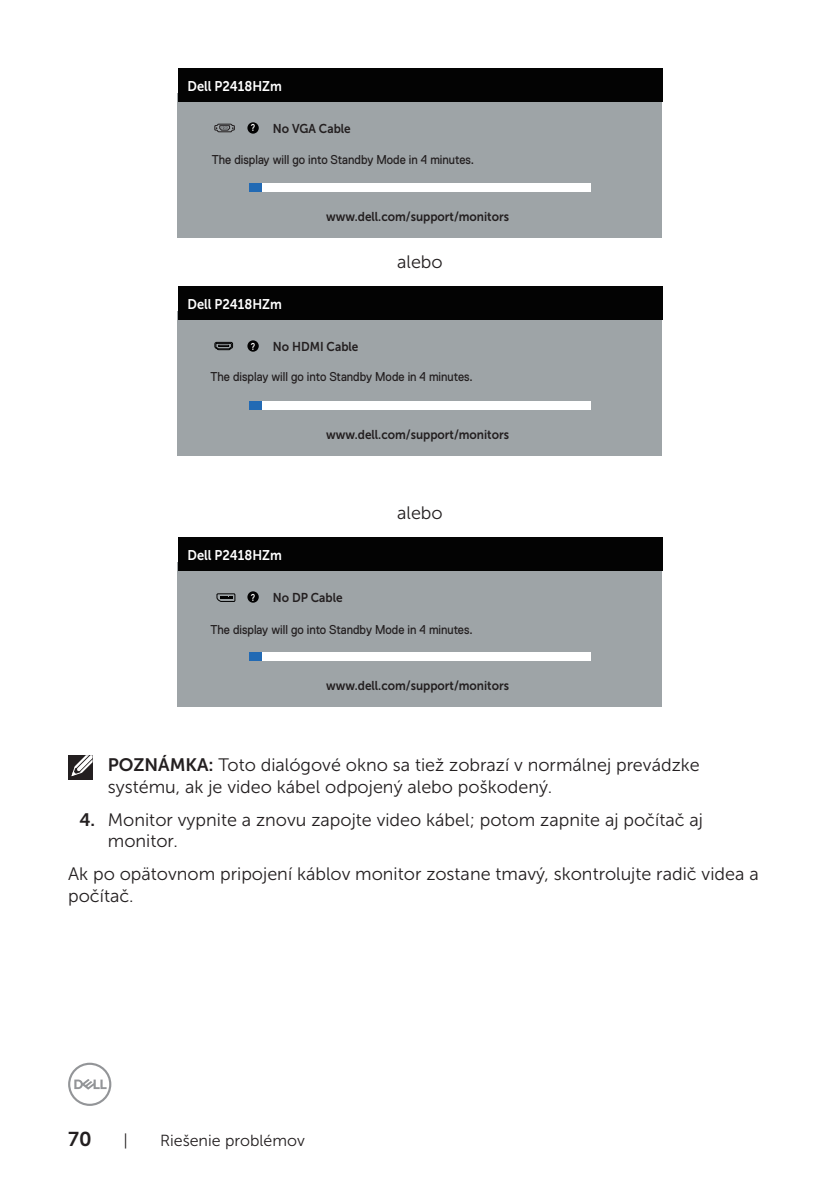
<style>
.page{position:relative;width:840px;height:1191px;background:#fff}
.page>*{position:absolute;margin:0;border:0;box-sizing:border-box;transform-origin:0 0}
.t1{font:20px "Museo Sans For Dell 700";color:#231f20}
.text{font:18px/21.6px "Museo Sans For Dell 300";color:#231f20}
.t2{font:16px "Museo Sans For Dell 300";color:#231f20}
.t3{font:14px "Museo Sans For Dell 700";color:#fff;scale:.92 1}
.t4{font:12.8px "Dell Replica";color:#231f20;scale:.92 1}
.t5{font:12.8px "Museo Sans For Dell 700";color:#231f20;scale:.92 1}
.t6{font:700 9.8px "Arial";color:#fff;scale:.73 1}
.s1{font-family:"Museo Sans For Dell 700"}
</style>
<div class="page">
<svg style="left:68px;top:1062px;width:43px;height:44px"></svg>
<div style="left:177px;top:94px;width:485px;height:144px;background:#9ea4a7"></div>
<div style="left:178px;top:68px;width:484px;height:33px;background:#030303"></div>
<div style="left:249px;top:184px;width:341px;height:8px;background:#fff"></div>
<div style="left:249px;top:184px;width:12px;height:8px;background:#226ab4"></div>
<div style="left:247px;top:122px;width:11px;height:12px;background:#030303;border-radius:50%"></div>
<svg style="left:214px;top:123px;width:21px;height:10px"></svg>
<div style="left:177px;top:312px;width:485px;height:144px;background:#9ea4a7"></div>
<div style="left:178px;top:286px;width:484px;height:33px;background:#030303"></div>
<div style="left:249px;top:401px;width:341px;height:9px;background:#fff"></div>
<div style="left:249px;top:401px;width:12px;height:9px;background:#226ab4"></div>
<div style="left:247px;top:340px;width:11px;height:12px;background:#030303;border-radius:50%"></div>
<svg style="left:214px;top:342px;width:19px;height:8px"></svg>
<div style="left:177px;top:562px;width:485px;height:145px;background:#9ea4a7"></div>
<div style="left:178px;top:537px;width:484px;height:33px;background:#030303"></div>
<div style="left:249px;top:652px;width:341px;height:9px;background:#fff"></div>
<div style="left:249px;top:652px;width:12px;height:9px;background:#226ab4"></div>
<div style="left:247px;top:591px;width:11px;height:11px;background:#030303;border-radius:50%"></div>
<svg style="left:216px;top:593px;width:19px;height:9px"></svg>
<div style="left:68px;top:755px;width:24px;height:24px;background:#231f20"></div>
<svg style="left:71px;top:755px;width:22px;height:22px"></svg>
<p class="t3" style="left:187px;top:78px;width:104px">Dell P2418HZm</p>
<p class="t5" style="left:273px;top:121px;width:86px">No VGA Cable</p>
<p class="t6" style="left:250px;top:121px;width:7px">?</p>
<p class="t4" style="left:212px;top:152px;width:286px">The display will go into Standby Mode in 4 minutes.</p>
<p class="t5" style="left:326px;top:209px;width:200px">www.dell.com/support/monitors</p>
<p class="text" style="left:397px;top:251px;width:47px">alebo</p>
<p class="t3" style="left:187px;top:296px;width:104px">Dell P2418HZm</p>
<p class="t5" style="left:273px;top:339px;width:94px">No HDMI Cable</p>
<p class="t6" style="left:250px;top:339px;width:7px">?</p>
<p class="t4" style="left:210px;top:370px;width:286px">The display will go into Standby Mode in 4 minutes.</p>
<p class="t5" style="left:326px;top:427px;width:200px">www.dell.com/support/monitors</p>
<p class="text" style="left:397px;top:502px;width:47px">alebo</p>
<p class="t3" style="left:187px;top:547px;width:104px">Dell P2418HZm</p>
<p class="t5" style="left:273px;top:590px;width:77px">No DP Cable</p>
<p class="t6" style="left:250px;top:590px;width:7px">?</p>
<p class="t4" style="left:210px;top:622px;width:286px">The display will go into Standby Mode in 4 minutes.</p>
<p class="t5" style="left:326px;top:678px;width:200px">www.dell.com/support/monitors</p>
<p class="text" style="left:108px;top:754px;width:593px"><span class="s1">POZNÁMKA:</span> Toto dialógové okno sa tiež zobrazí v normálnej prevádzke systému, ak je video kábel odpojený alebo poškodený.</p>
<p class="text" style="left:108px;top:809px;width:596px;text-indent:-28px"><span class="s1">4.</span> Monitor vypnite a znovu zapojte video kábel; potom zapnite aj počítač aj monitor.</p>
<p class="text" style="left:68px;top:863px;width:691px">Ak po opätovnom pripojení káblov monitor zostane tmavý, skontrolujte radič videa a počítač.</p>
<p class="t1" style="left:68px;top:1127px;width:25px">70</p>
<p class="t2" style="left:123px;top:1131px;width:6px">|</p>
<p class="t2" style="left:160px;top:1131px;width:146px">Riešenie problémov</p>
</div>
